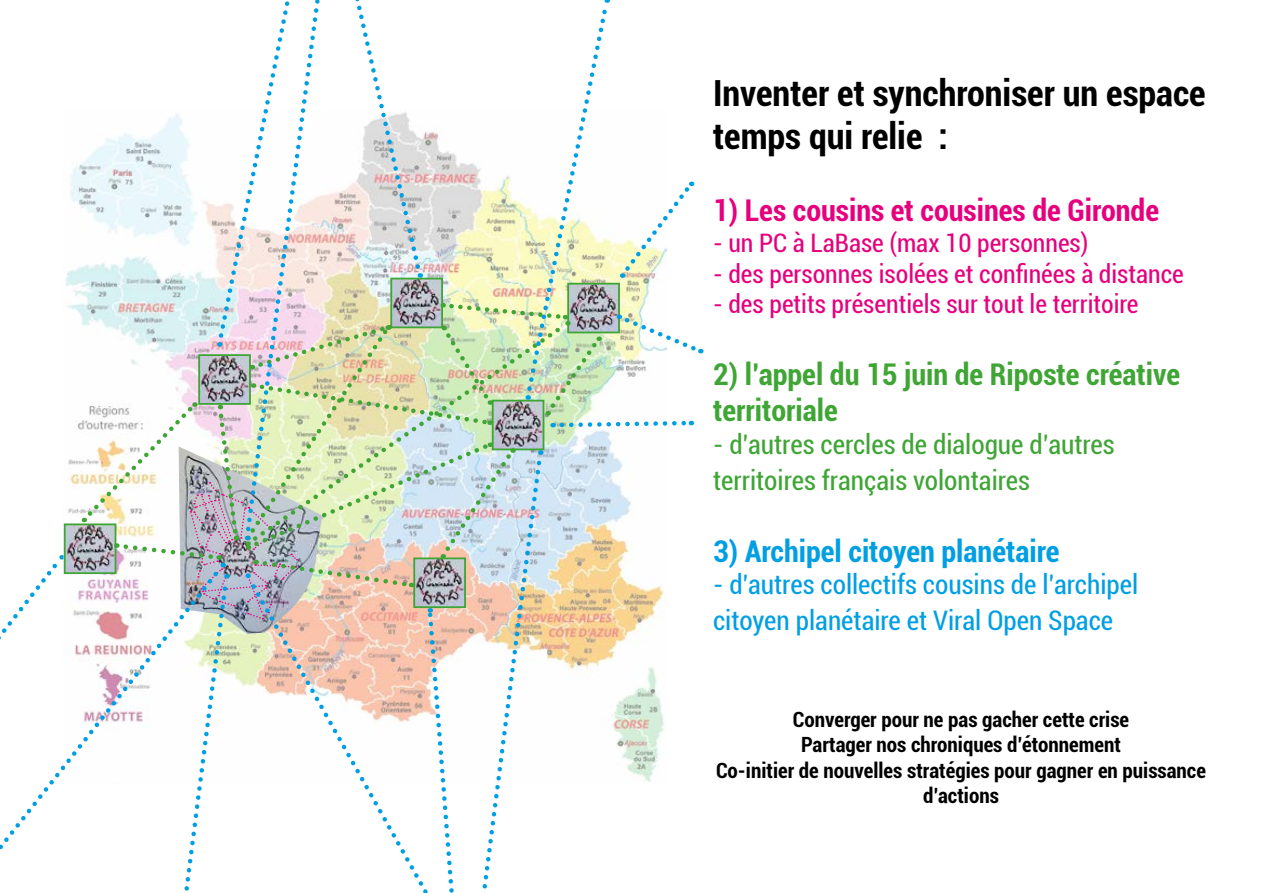
<style>
.page{position:relative;width:1263px;height:893px;background:#fff}
.page>*{position:absolute;margin:0;border:0;box-sizing:border-box;transform-origin:0 0}
.t1{font:700 condensed 36px/43.2px "Roboto";color:#000}
.t2{font:700 condensed 30px/36px "Roboto";color:#3fa535}
.t3{font:700 condensed 30px "Roboto";color:#e6007d}
.t4{font:700 condensed 30px "Roboto";color:#009fe3}
.t5{font:condensed 27px/36px "Roboto";color:#009fe3}
.t6{font:condensed 27px/36px "Roboto";color:#3fa535}
.t7{font:condensed 25.5px "Roboto";color:#e6007d}
.t8{font:700 condensed 21px/25.2px "Roboto";color:#000;text-align:center}
</style>
<div class="page">
<img style="left:67px;top:526px;width:17px;height:36px">
<div style="left:64px;top:523px;width:52px;height:51px;border:2px solid #3fa535"></div>
<svg style="left:65px;top:562px;width:19px;height:207px"></svg>
<svg style="left:0;top:554px;width:65px;height:296px"></svg>
<img style="left:84px;top:0;width:618px;height:893px">
<h1 class="t1" style="left:713px;top:70px;width:494px">Inventer et synchroniser un espace temps qui relie :</h1>
<h2 class="t3" style="left:713px;top:190px;width:447px">1) Les cousins et cousines de Gironde</h2>
<p class="t7" style="left:713px;top:225px;width:377px">- un PC à LaBase (max 10 personnes)</p>
<p class="t7" style="left:713px;top:256px;width:472px">- des personnes isolées et confinées à distance</p>
<p class="t7" style="left:713px;top:286px;width:427px">- des petits présentiels sur tout le territoire</p>
<h2 class="t2" style="left:713px;top:355px;width:469px">2) l’appel du 15 juin de Riposte créative territoriale</h2>
<p class="t6" style="left:713px;top:425px;width:403px">- d’autres cercles de dialogue d’autres territoires français volontaires</p>
<h2 class="t4" style="left:713px;top:530px;width:348px">3) Archipel citoyen planétaire</h2>
<p class="t5" style="left:713px;top:565px;width:427px">- d’autres collectifs cousins de l’archipel citoyen planétaire et Viral Open Space</p>
<p class="t8" style="left:716px;top:706px;width:491px">Converger pour ne pas gacher cette crise<br>Partager nos chroniques d’étonnement<br>Co-initier de nouvelles stratégies pour gagner en puissance d’actions</p>
</div>
